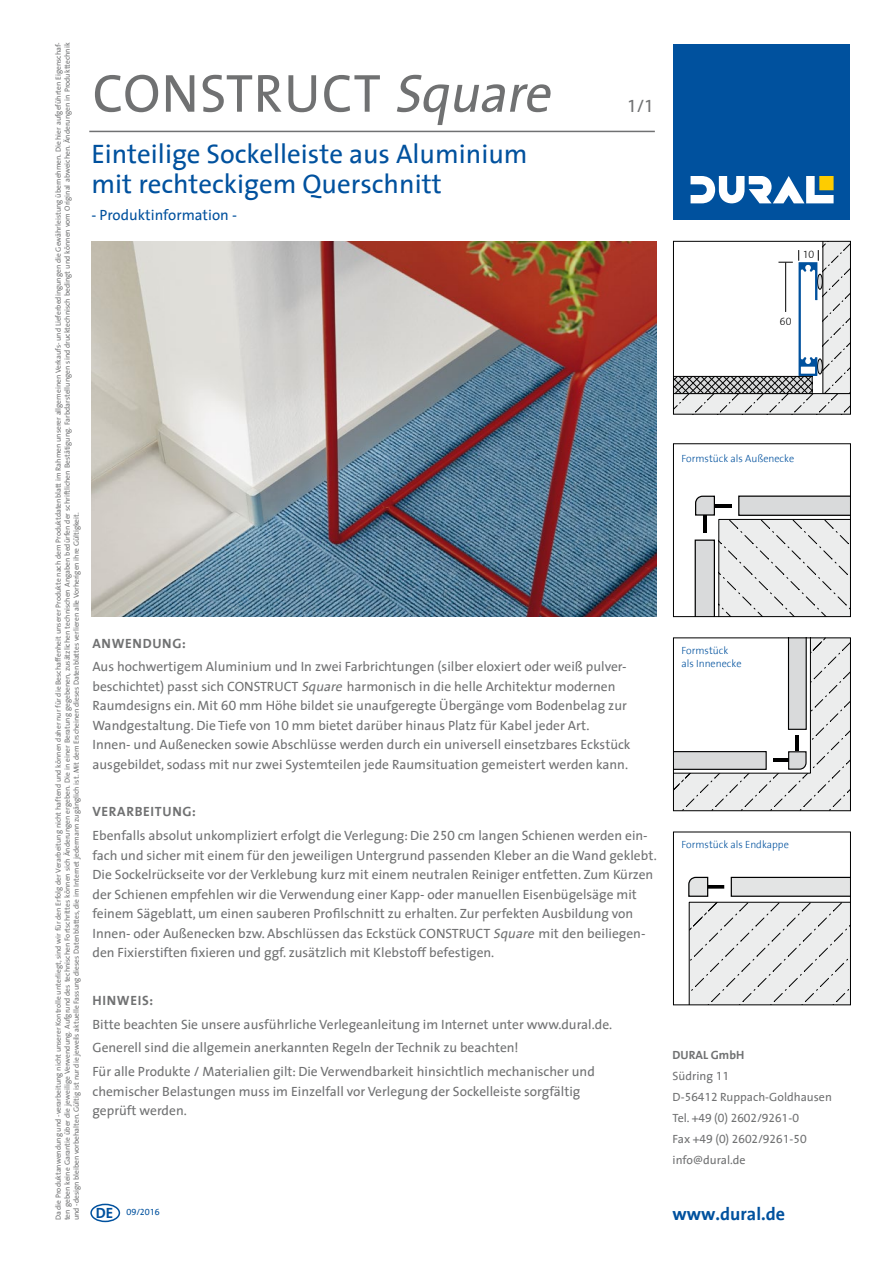
<style>
.page{position:relative;width:893px;height:1263px;background:#fff}
.page>*{position:absolute;margin:0;border:0;box-sizing:border-box;transform-origin:0 0}
.t1{font:54px "Dural The Sans";letter-spacing:.02em;color:#707172}
.t2{font:27px/30px "Dural The Sans";color:#00519e}
.t3{font:700 18px "Dural The Sans";color:#00519e}
.t4{font:18px "Dural The Sans";color:#707172}
.t5{font:15px "Dural The Sans";color:#00519e}
.t6{font:13.5px/19.5px "Dural The Sans";color:#707172}
.t7{font:700 13.5px "Dural The Sans";letter-spacing:.05em;color:#707172}
.t8{font:12px/21px "Dural The Sans";color:#707172}
.t9{font:700 12px "Dural The Sans";color:#707172}
.t10{font:300 10.65px "Dural The Sans";color:#000}
.t11{font:300 10.5px/13.5px "Dural The Sans";color:#00519e}
.t12{font:9px "Dural The Sans";color:#00519e}
.t13{font:7.5px/9px "Dural The Sans";color:#707172;text-align:justify}
.s1{font-style:italic}
.s2{font-weight:700;font-size:15px}
</style>
<div class="page">
<div style="left:90px;top:1204px;width:30px;height:18px;border:2px solid #00519e;border-radius:50%"></div>
<div style="left:674px;top:44px;width:176px;height:176px;background:#00519e"></div>
<svg style="left:691px;top:176px;width:143px;height:27px"></svg>
<hr style="left:89px;top:131px;width:566px;height:1px;background:#707172">
<img style="left:91px;top:241px;width:565px;height:376px">
<svg style="left:675px;top:243px;width:174px;height:169px"></svg>
<hr style="left:785px;top:262px;width:1px;height:50px;background:#000">
<div style="left:673px;top:241px;width:178px;height:173px;border:1px solid #000"></div>
<svg style="left:694px;top:495px;width:155px;height:120px;background:#dddede"></svg>
<div style="left:673px;top:444px;width:178px;height:173px;border:1px solid #000"></div>
<svg style="left:675px;top:640px;width:174px;height:169px"></svg>
<div style="left:673px;top:638px;width:178px;height:173px;border:1px solid #000"></div>
<svg style="left:688px;top:876px;width:161px;height:127px;background:#dddede"></svg>
<div style="left:673px;top:832px;width:178px;height:173px;border:1px solid #000"></div>
<p class="t13" style="left:53px;top:1220px;width:1179px;rotate:-90deg">Da die Produktanwendung und -verarbeitung nicht unserer Kontrolle unterliegt, sind wir für den Erfolg der Verarbeitung nicht haftend und können daher nur für die Beschaffenheit unserer Produkte nach dem Produktdatenblatt im Rahmen unserer allgemeinen Verkaufs- und Lieferbedingungen die Gewährleistung übernehmen. Die hier aufgeführten Eigenschaf&shy;ten geben keine Garantie über die jeweilige Verwendung. Aufgrund des technischen Fortschrittes können sich Änderungen ergeben. Die in einer Beratung gegebenen, zusätzlichen technischen Angaben bedürfen der schriftlichen Bestätigung. Farbdarstellungen sind drucktechnisch bedingt und können vom Original abweichen. Änderungen in Produkttechnik und -design bleiben vorbehalten. Gültig ist nur die jeweils aktuelle Fassung dieses Datenblattes, die im Internet jedermann zugänglich ist. Mit dem Erscheinen dieses Datenblattes verlieren alle Vorherigen ihre Gültigkeit.</p>
<h1 class="t1" style="left:92px;top:48px;width:474px">CONSTRUCT <span class="s1">Square</span></h1>
<h2 class="t2" style="left:91px;top:138px;width:438px">Einteilige Sockelleiste aus Aluminium mit rechteckigem Querschnitt</h2>
<p class="t5" style="left:91px;top:202px;width:147px">- Produktinformation -</p>
<h3 class="t4" style="left:627px;top:91px;width:28px">1/1</h3>
<p class="t7" style="left:92px;top:632px;width:95px">ANWENDUNG:</p>
<p class="t6" style="left:92px;top:657px;width:540px">Aus hochwertigem Aluminium und In zwei Farbrichtungen (silber eloxiert oder weiß pulver&shy;beschichtet) passt sich CONSTRUCT <span class="s1">Square</span> harmonisch in die helle Architektur modernen Raumdesigns ein. Mit 60 mm Höhe bildet sie unaufgeregte Übergänge vom Bodenbelag zur Wandgestaltung. Die Tiefe von 10 mm bietet darüber hinaus Platz für Kabel jeder Art.<br>Innen- und Außenecken sowie Abschlüsse werden durch ein universell einsetzbares Eckstück ausgebildet, sodass mit nur zwei Systemteilen jede Raumsituation gemeistert werden kann.</p>
<p class="t7" style="left:92px;top:801px;width:105px">VERARBEITUNG:</p>
<p class="t6" style="left:92px;top:825px;width:566px">Ebenfalls absolut unkompliziert erfolgt die Verlegung: Die 250 cm langen Schienen werden ein&shy;fach und sicher mit einem für den jeweiligen Untergrund passenden Kleber an die Wand geklebt.<br>Die Sockelrückseite vor der Verklebung kurz mit einem neutralen Reiniger entfetten. Zum Kürzen der Schienen empfehlen wir die Verwendung einer Kapp- oder manuellen Eisenbügelsäge mit feinem Sägeblatt, um einen sauberen Profilschnitt zu erhalten. Zur perfekten Ausbildung von Innen- oder Außenecken bzw. Abschlüssen das Eckstück CONSTRUCT <span class="s1">Square</span> mit den beiliegen&shy;den Fixierstiften fixieren und ggf. zusätzlich mit Klebstoff befestigen.</p>
<p class="t7" style="left:92px;top:989px;width:62px">HINWEIS:</p>
<p class="t6" style="left:92px;top:1012px;width:521px;line-height:23.7px">Bitte beachten Sie unsere ausführliche Verlegeanleitung im Internet unter www.dural.de.<br>Generell sind die allgemein anerkannten Regeln der Technik zu beachten!<br>Für alle Produkte / Materialien gilt: Die Verwendbarkeit hinsichtlich mechanischer und</p>
<p class="t6" style="left:92px;top:1081px;width:489px">chemischer Belastungen muss im Einzelfall vor Verlegung der Sockelleiste sorgfältig geprüft werden.</p>
<p class="t12" style="left:96px;top:1204px;width:65px"><span class="s2">DE</span> 09/2016</p>
<p class="t10" style="left:803px;top:246px;width:13px">10</p>
<p class="t10" style="left:780px;top:312px;width:13px">60</p>
<p class="t11" style="left:681px;top:451px;width:114px">Formstück als Außenecke</p>
<p class="t11" style="left:681px;top:643px;width:62px">Formstück als Innenecke</p>
<p class="t11" style="left:681px;top:837px;width:109px">Formstück als Endkappe</p>
<p class="t9" style="left:673px;top:1045px;width:73px">DURAL GmbH</p>
<p class="t8" style="left:673px;top:1065px;width:161px">Südring 11<br>D-56412 Ruppach-Goldhausen<br>Tel. +49 (0) 2602/9261-0<br>Fax +49 (0) 2602/9261-50 info@dural.de</p>
<h3 class="t3" style="left:673px;top:1199px;width:114px">www.dural.de</h3>
</div>
